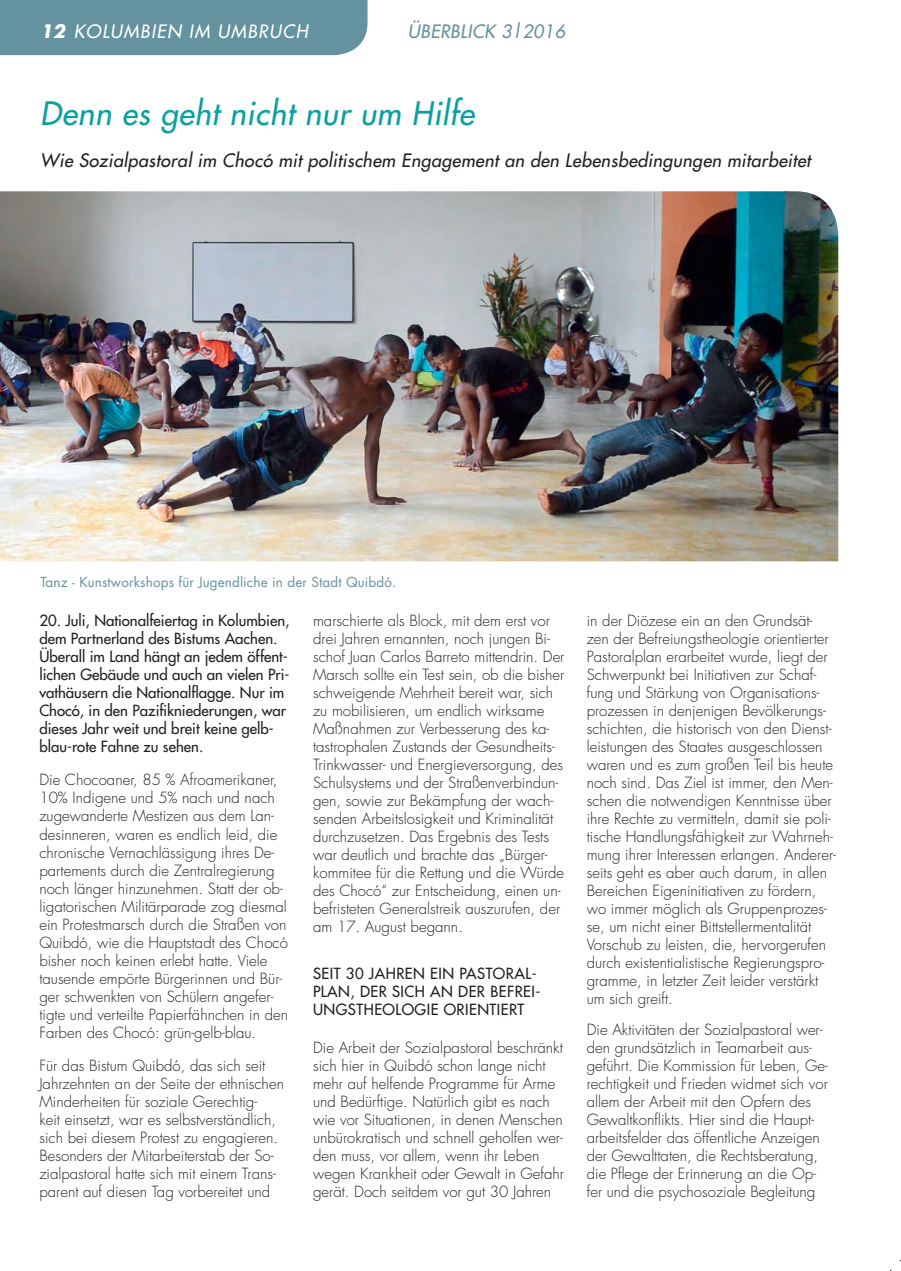
<style>
.page{position:relative;width:901px;height:1271px;background:#fff}
.page>*{position:absolute;margin:0;border:0;box-sizing:border-box;transform-origin:0 0}
.t1{font:italic 31.5px "Futura";letter-spacing:.02em;color:#0ca09f}
.t2{font:italic 18px "Futura";letter-spacing:.02em;color:#231f20}
.t3{font:italic 18px "Futura";letter-spacing:.07em;color:#fff}
.t4{font:italic 18px "Futura";letter-spacing:.02em;color:#64929e}
.t5{font:300 15px/18px "Futura";color:#231f20}
.t6{font:15px/18px "Futura";color:#231f20}
.t7{font:15px/18px "Futura";letter-spacing:.03em;color:#231f20}
.t8{font:13.5px "Futura";letter-spacing:.01em;color:#64929e}
.s1{font-weight:700}
</style>
<div class="page">
<img style="left:0;top:191px;width:838px;height:370px">
<div style="left:0;top:0;width:367px;height:55px;background:#64929e"></div>
<p class="t3" style="left:40px;top:19px;width:269px"><span class="s1">12</span> kolumbien im umbruch</p>
<p class="t4" style="left:408px;top:19px;width:23px">ÜBERBLICK</p>
<p class="t4" style="left:501px;top:19px;width:66px">3|2016</p>
<h1 class="t1" style="left:40px;top:92px;width:435px">Denn es geht nicht nur um Hilfe</h1>
<p class="t2" style="left:40px;top:149px;width:773px">Wie Sozialpastoral im Chocó mit politischem Engagement an den Lebensbedingungen mitarbeitet</p>
<p class="t8" style="left:40px;top:572px;width:357px">Tanz - Kunstworkshops für Jugendliche in der Stadt Quibdó.</p>
<p class="t6" style="left:39px;top:611px;width:252px">20. Juli, Nationalfeiertag in Kolumbien, dem Partnerland des Bistums Aachen.<br>Überall im Land hängt an jedem öffent&shy;lichen Gebäude und auch an vielen Pri&shy;vathäusern die Nationalflagge. Nur im Chocó, in den Pazifikniederungen, war dieses Jahr weit und breit keine gelb&shy;blau-rote Fahne zu sehen.</p>
<p class="t5" style="left:39px;top:771px;width:250px">Die Chocoaner, 85 % Afroamerikaner, 10% Indigene und 5% nach und nach zugewanderte Mestizen aus dem Lan&shy;desinneren, waren es endlich leid, die chronische Vernachlässigung ihres De&shy;partements durch die Zentralregierung noch länger hinzunehmen. Statt der ob&shy;ligatorischen Militärparade zog diesmal ein Protestmarsch durch die Straßen von Quibdó, wie die Hauptstadt des Chocó bisher noch keinen erlebt hatte. Viele tausende empörte Bürgerinnen und Bür&shy;ger schwenkten von Schülern angefer&shy;tigte und verteilte Papierfähnchen in den Farben des Chocó: grün-gelb-blau.</p>
<p class="t5" style="left:39px;top:1056px;width:246px">Für das Bistum Quibdó, das sich seit Jahrzehnten an der Seite der ethnischen Minderheiten für soziale Gerechtig-<br>keit einsetzt, war es selbstverständlich, sich bei diesem Protest zu engagieren.<br>Besonders der Mitarbeiterstab der So&shy;zialpastoral hatte sich mit einem Trans&shy;parent auf diesen Tag vorbereitet und</p>
<p class="t5" style="left:313px;top:611px;width:253px">marschierte als Block, mit dem erst vor drei Jahren ernannten, noch jungen Bi&shy;schof Juan Carlos Barreto mittendrin. Der Marsch sollte ein Test sein, ob die bisher schweigende Mehrheit bereit war, sich zu mobilisieren, um endlich wirksame Maßnahmen zur Verbesserung des ka&shy;tastrophalen Zustands der Gesundheits-Trinkwasser- und Energieversorgung, des Schulsystems und der Straßenverbindun&shy;gen, sowie zur Bekämpfung der wach&shy;senden Arbeitslosigkeit und Kriminalität durchzusetzen. Das Ergebnis des Tests war deutlich und brachte das „Bürger&shy;kommitee für die Rettung und die Würde des Chocó“ zur Entscheidung, einen un&shy;befristeten Generalstreik auszurufen, der am 17. August begann.</p>
<p class="t7" style="left:313px;top:964px;width:225px">Seit 30 Jahren ein Pastoral&shy;plan, der</p>
<p class="t6" style="left:392px;top:982px;width:76px">sich an der</p>
<p class="t6" style="left:490px;top:982px;width:18px">Befre</p>
<p class="t6" style="left:531px;top:982px;width:10px">i-</p>
<p class="t7" style="left:313px;top:1000px;width:213px">u ngstheologie orientiert</p>
<p class="t5" style="left:313px;top:1038px;width:252px">Die Arbeit der Sozialpastoral beschränkt sich hier in Quibdó schon lange nicht mehr auf helfende Programme für Arme und Bedürftige. Natürlich gibt es nach wie vor Situationen, in denen Menschen unbürokratisch und schnell geholfen wer&shy;den muss, vor allem, wenn ihr Leben wegen Krankheit oder Gewalt in Gefahr gerät. Doch seitdem vor gut 30 Jahren</p>
<p class="t5" style="left:587px;top:611px;width:251px">in der Diözese ein an den Grundsät&shy;zen der Befreiungstheologie orientierter Pastoralplan erarbeitet wurde, liegt der Schwerpunkt bei Initiativen zur Schaf&shy;fung und Stärkung von Organisations&shy;prozessen in denjenigen Bevölkerungs&shy;schichten, die historisch von den Dienst&shy;leistungen des Staates ausgeschlossen waren und es zum großen Teil bis heute noch sind. Das Ziel ist immer, den Men&shy;schen die notwendigen Kenntnisse über ihre Rechte zu vermitteln, damit sie poli&shy;tische Handlungsfähigkeit zur Wahrneh&shy;mung ihrer Interessen erlangen. Anderer&shy;seits geht es aber auch darum, in allen Bereichen Eigeninitiativen zu fördern, wo immer möglich als Gruppenprozes&shy;se, um nicht einer Bittstellermentalität Vorschub zu leisten, die, hervorgerufen durch existentialistische Regierungspro&shy;gramme, in letzter Zeit leider verstärkt um sich greift.</p>
<p class="t5" style="left:587px;top:1020px;width:243px">Die Aktivitäten der Sozialpastoral wer&shy;den grundsätzlich in Teamarbeit aus&shy;geführt. Die Kommission für Leben, Ge&shy;rechtigkeit und Frieden widmet sich vor allem der Arbeit mit den Opfern des Gewaltkonflikts. Hier sind die Haupt&shy;arbeitsfelder das öffentliche Anzeigen der Gewalttaten, die Rechtsberatung, die Pflege der Erinnerung an die Op&shy;fer und die psychosoziale Begleitung</p>
</div>
